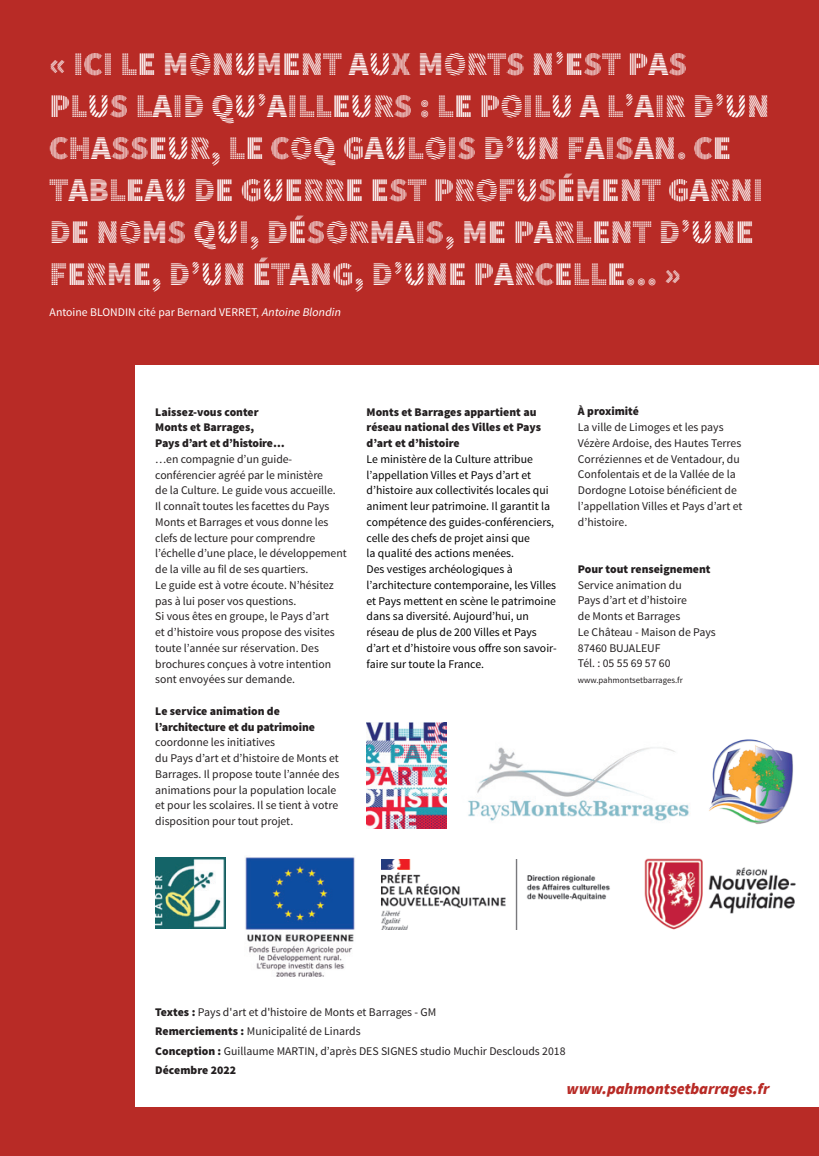
<style>
.page{position:relative;width:819px;height:1156px;background:#b82b26}
.page>*{position:absolute;margin:0;border:0;box-sizing:border-box;transform-origin:0 0}
.t1{font:33.25px/42px "Source Sans Pro DISPLAY";color:#fff}
.t2{font:italic 900 15.75px "Source Sans Pro";color:#b82b26}
.t3{font:11.72px/15.8px "Source Sans Pro";color:#231f20}
.t4{font:11.72px/15.8px "Source Sans Pro";color:#000}
.t5{font:900 11.72px/15.8px "Source Sans Pro";color:#231f20}
.t6{font:11.72px "Source Sans Pro";color:#fff}
.t7{font:8.75px "Source Sans Pro";color:#231f20}
.s1{font-style:italic}
.s2{font-weight:900}
</style>
<div class="page">
<div style="left:135px;top:365px;width:684px;height:741px;background:#fff"></div>
<img style="left:366px;top:723px;width:80px;height:105px">
<img style="left:468px;top:739px;width:325px;height:85px">
<img style="left:155px;top:858px;width:71px;height:70px">
<img style="left:245px;top:857px;width:110px;height:120px">
<img style="left:381px;top:859px;width:229px;height:70px">
<img style="left:644px;top:858px;width:152px;height:72px">
<p class="t1" style="left:50px;top:43px;width:721px">« ICI LE MONUMENT AUX MORTS N'EST PAS PLUS LAID QU'AILLEURS : LE POILU A L'AIR D'UN CHASSEUR, LE COQ GAULOIS D'UN FAISAN. CE TABLEAU DE GUERRE EST PROFUSÉMENT GARNI DE NOMS QUI, DÉSORMAIS, ME PARLENT D'UNE FERME, D'UN ÉTANG, D'UNE PARCELLE... »</p>
<p class="t6" style="left:50px;top:305px;width:295px">Antoine BLONDIN cité par Bernard VERRET, <span class="s1">Antoine Blondin</span></p>
<p class="t5" style="left:155px;top:404px;width:131px">Laissez-vous conter<br>Monts et Barrages,<br>Pays d’art et d’histoire…</p>
<p class="t3" style="left:155px;top:451px;width:193px">…en compagnie d’un guide&shy;conférencier agréé par le ministère<br>de la Culture. Le guide vous accueille.<br>Il connaît toutes les facettes du Pays Monts et Barrages et vous donne les clefs de lecture pour comprendre l’échelle d’une place, le développement de la ville au fil de ses quartiers.<br>Le guide est à votre écoute. N’hésitez pas à lui poser vos questions.<br>Si vous êtes en groupe, le Pays d’art<br>et d’histoire vous propose des visites toute l’année sur réservation. Des brochures conçues à votre intention sont envoyées sur demande.</p>
<p class="t5" style="left:155px;top:704px;width:161px">Le service animation de l’architecture et du patrimoine</p>
<p class="t3" style="left:155px;top:735px;width:185px">coordonne les initiatives<br>du Pays d’art et d’histoire de Monts et Barrages. Il propose toute l’année des animations pour la population locale et pour les scolaires. Il se tient à votre disposition pour tout projet.</p>
<p class="t5" style="left:366px;top:404px;width:176px">Monts et Barrages appartient au réseau national des Villes et Pays d’art et d’histoire</p>
<p class="t4" style="left:366px;top:451px;width:191px">Le ministère de la Culture attribue l’appellation Villes et Pays d’art et d’histoire aux collectivités locales qui animent leur patrimoine. Il garantit la compétence des guides-conférenciers, celle des chefs de projet ainsi que<br>la qualité des actions menées.<br>Des vestiges archéologiques à l’architecture contemporaine, les Villes et Pays mettent en scène le patrimoine dans sa diversité. Aujourd’hui, un réseau de plus de 200 Villes et Pays d’art et d’histoire vous offre son savoir&shy;faire sur toute la France.</p>
<p class="t5" style="left:578px;top:404px;width:63px">À proximité</p>
<p class="t3" style="left:578px;top:420px;width:166px">La ville de Limoges et les pays<br>Vézère Ardoise, des Hautes Terres<br>Corréziennes et de Ventadour, du<br>Confolentais et de la Vallée de la<br>Dordogne Lotoise bénéficient de l’appellation Villes et Pays d’art et d’histoire.</p>
<p class="t5" style="left:578px;top:562px;width:134px">Pour tout renseignement</p>
<p class="t3" style="left:578px;top:577px;width:139px">Service animation du<br>Pays d’art et d’histoire<br>de Monts et Barrages<br>Le Château - Maison de Pays<br>87460 BUJALEUF<br>Tél. : 05 55 69 57 60</p>
<p class="t7" style="left:578px;top:675px;width:106px">www.pahmontsetbarrages.fr</p>
<p class="t3" style="left:155px;top:1003px;width:411px;line-height:19.2px"><span class="s2">Textes :</span> Pays d'art et d'histoire de Monts et Barrages - GM<br><span class="s2">Remerciements :</span> Municipalité de Linards<br><span class="s2">Conception :</span> Guillaume MARTIN, d’après DES SIGNES studio Muchir Desclouds 2018<br><span class="s2">Décembre 2022</span></p>
<h2 class="t2" style="left:566px;top:1079px;width:204px">www.pahmontsetbarrages.fr</h2>
</div>
